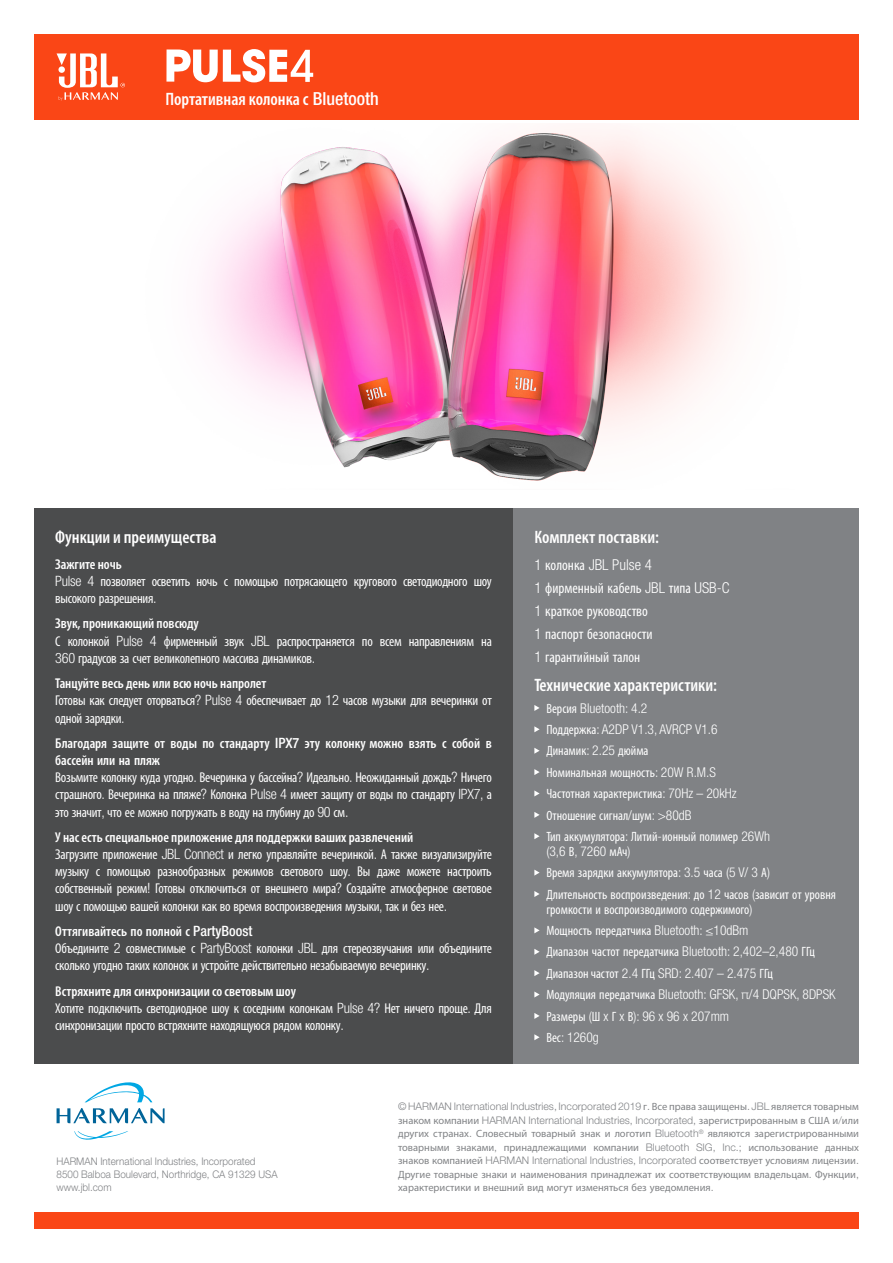
<style>
.page{position:relative;width:893px;height:1263px;background:#fff}
.page>*{position:absolute;margin:0;border:0;box-sizing:border-box;transform-origin:0 0}
.t1{font:600 condensed 18px "Myriad Pro";color:#fff}
.t2{font:condensed 15px "Myriad Pro";color:#fff}
.t3{font:300 condensed 15px "Helvetica Neue LT Pro";color:#fff}
.t4{font:condensed 14.25px/17.1px "Myriad Pro";letter-spacing:-.02em;color:#fff}
.t5{font:600 condensed 14.25px/17.1px "Myriad Pro";color:#fff}
.t6{font:condensed 13.5px/15px "Myriad Pro";color:#fff}
.t7{font:300 condensed 13.5px "Helvetica Neue LT Pro";color:#fff}
.t8{font:10.5px/13.5px "Myriad Pro";color:#808285;text-align:justify}
.t9{font:300 10.5px "Helvetica Neue LT Pro";color:#808285;scale:.94 1}
.s1{font-family:"Helvetica Neue LT Pro";font-weight:500}
.s2{font-family:"Helvetica Neue LT Pro";font-weight:300}
.s3{font-family:"Myriad Pro";font-weight:400}
</style>
<div class="page">
<div style="left:34px;top:508px;width:479px;height:556px;background:#4b4c4d"></div>
<div style="left:513px;top:508px;width:346px;height:556px;background:#808285"></div>
<svg style="left:534px;top:705px;width:6px;height:6px"></svg>
<svg style="left:534px;top:726px;width:6px;height:6px"></svg>
<svg style="left:534px;top:748px;width:6px;height:6px"></svg>
<svg style="left:534px;top:769px;width:6px;height:6px"></svg>
<svg style="left:534px;top:790px;width:6px;height:6px"></svg>
<svg style="left:534px;top:812px;width:6px;height:6px"></svg>
<svg style="left:534px;top:833px;width:6px;height:6px"></svg>
<svg style="left:534px;top:869px;width:6px;height:7px"></svg>
<svg style="left:534px;top:891px;width:6px;height:6px"></svg>
<svg style="left:534px;top:927px;width:6px;height:6px"></svg>
<svg style="left:534px;top:949px;width:6px;height:6px"></svg>
<svg style="left:534px;top:970px;width:6px;height:6px"></svg>
<svg style="left:534px;top:991px;width:6px;height:6px"></svg>
<svg style="left:534px;top:1013px;width:6px;height:6px"></svg>
<svg style="left:534px;top:1034px;width:6px;height:6px"></svg>
<div style="left:34px;top:34px;width:825px;height:85px;background:#fa4616"></div>
<div style="left:34px;top:1213px;width:825px;height:16px;background:#fa4616"></div>
<svg style="left:85px;top:1082px;width:67px;height:20px"></svg>
<svg style="left:74px;top:1131px;width:54px;height:9px"></svg>
<svg style="left:57px;top:1108px;width:108px;height:15px"></svg>
<svg style="left:57px;top:53px;width:68px;height:48px"></svg>
<svg style="left:166px;top:49px;width:147px;height:33px"></svg>
<img style="left:203px;top:132px;width:533px;height:349px">
<p class="t1" style="left:165px;top:89px;width:215px">Портативная колонка с <span class="s1">Bluetooth</span></p>
<p class="t1" style="left:55px;top:527px;width:163px">Функции и преимущества</p>
<p class="t5" style="left:55px;top:556px;width:68px">Зажгите ночь</p>
<p class="t4" style="left:55px;top:572px;width:438px"><span class="s2">Pulse 4</span> позволяет осветить ночь с помощью потрясающего кругового светодиодного шоу высокого разрешения<span class="s2">.</span></p>
<p class="t5" style="left:55px;top:615px;width:145px">Звук, проникающий повсюду</p>
<p class="t4" style="left:55px;top:632px;width:438px">С колонкой <span class="s2">Pulse 4</span> фирменный звук <span class="s2">JBL</span> распространяется по всем направлениям на<br><span class="s2">360</span> градусов за счет великолепного массива динамиков<span class="s2">.</span></p>
<p class="t5" style="left:55px;top:675px;width:213px">Танцуйте весь день или всю ночь напролет</p>
<p class="t4" style="left:55px;top:692px;width:438px">Готовы как следует оторваться<span class="s2">? Pulse 4</span> обеспечивает до <span class="s2">12</span> часов музыки для вечеринки от одной зарядки<span class="s2">.</span></p>
<p class="t5" style="left:55px;top:735px;width:438px">Благодаря защите от воды по стандарту <span class="s1">IPX7</span> эту колонку можно взять с собой в бассейн или на пляж</p>
<p class="t4" style="left:55px;top:769px;width:438px;text-align:justify">Возьмите колонку куда угодно<span class="s2">.</span> Вечеринка у бассейна<span class="s2">?</span> Идеально<span class="s2">.</span> Неожиданный дождь<span class="s2">?</span> Ничего страшного<span class="s2">.</span> Вечеринка на пляже<span class="s2">?</span> Колонка <span class="s2">Pulse 4</span> имеет защиту от воды по стандарту <span class="s2">IPX7,</span> а это значит<span class="s2">,</span> что ее можно погружать в воду на глубину до <span class="s2">90</span> см<span class="s2">.</span></p>
<p class="t5" style="left:55px;top:829px;width:360px">У нас есть специальное приложение для поддержки ваших развлечений</p>
<p class="t4" style="left:55px;top:846px;width:438px;text-align:justify">Загрузите приложение <span class="s2">JBL Connect</span> и легко управляйте вечеринкой<span class="s2">.</span> А также визуализируйте музыку с помощью разнообразных режимов светового шоу<span class="s2">.</span> Вы даже можете настроить собственный режим<span class="s2">!</span> Готовы отключиться от внешнего мира<span class="s2">?</span> Создайте атмосферное световое шоу с помощью вашей колонки как во время воспроизведения музыки<span class="s2">,</span> так и без нее<span class="s2">.</span></p>
<p class="t5" style="left:55px;top:923px;width:199px">Оттягивайтесь по полной с <span class="s1">PartyBoost</span></p>
<p class="t4" style="left:55px;top:940px;width:438px">Объедините <span class="s2">2</span> совместимые с <span class="s2">PartyBoost</span> колонки <span class="s2">JBL</span> для стереозвучания или объедините сколько угодно таких колонок и устройте действительно незабываемую вечеринку<span class="s2">.</span></p>
<p class="t5" style="left:55px;top:983px;width:242px">Встряхните для синхронизации со световым шоу</p>
<p class="t4" style="left:55px;top:1000px;width:438px">Хотите подключить светодиодное шоу к соседним колонкам <span class="s2">Pulse 4?</span> Нет ничего проще<span class="s2">.</span> Для синхронизации просто встряхните находящуюся рядом колонку<span class="s2">.</span></p>
<p class="t1" style="left:534px;top:527px;width:126px">Комплект поставки:</p>
<p class="t3" style="left:534px;top:556px;width:119px">1 <span class="s3">колонка</span> JBL Pulse 4</p>
<p class="t2" style="left:534px;top:579px;width:197px"><span class="s2">1</span> фирменный кабель <span class="s2">JBL</span> типа <span class="s2">USB-C</span></p>
<p class="t2" style="left:534px;top:602px;width:115px"><span class="s2">1</span> краткое руководство</p>
<p class="t2" style="left:534px;top:625px;width:120px"><span class="s2">1</span> паспорт безопасности</p>
<p class="t2" style="left:534px;top:648px;width:107px"><span class="s2">1</span> гарантийный талон</p>
<p class="t1" style="left:534px;top:675px;width:184px">Технические характеристики:</p>
<p class="t7" style="left:546px;top:700px;width:103px"><span class="s3">Версия</span> Bluetooth: 4.2</p>
<p class="t7" style="left:546px;top:721px;width:173px"><span class="s3">Поддержка</span>: A2DP V1.3, AVRCP V1.6</p>
<p class="t6" style="left:546px;top:743px;width:104px">Динамик<span class="s2">: 2.25</span> дюйма</p>
<p class="t6" style="left:546px;top:765px;width:171px">Номинальная мощность<span class="s2">: 20W R.M.S</span></p>
<p class="t6" style="left:546px;top:786px;width:192px">Частотная характеристика<span class="s2">: 70Hz – 20kHz</span></p>
<p class="t6" style="left:546px;top:807px;width:147px">Отношение сигнал<span class="s2">/</span>шум<span class="s2">: &gt;80dB</span></p>
<p class="t6" style="left:546px;top:829px;width:225px">Тип аккумулятора<span class="s2">:</span> Литий<span class="s2">-</span>ионный полимер <span class="s2">26Wh (3,6</span> В<span class="s2">, 7260</span> мАч<span class="s2">)</span></p>
<p class="t6" style="left:546px;top:865px;width:225px">Время зарядки аккумулятора<span class="s2">: 3.5</span> часа <span class="s2">(5 V/ 3</span> А<span class="s2">)</span></p>
<p class="t6" style="left:546px;top:886px;width:291px">Длительность воспроизведения<span class="s2">:</span> до <span class="s2">12</span> часов <span class="s2">(</span>зависит от уровня громкости и воспроизводимого содержимого<span class="s2">)</span></p>
<p class="t6" style="left:546px;top:923px;width:204px">Мощность передатчика <span class="s2">Bluetooth: ≤10dBm</span></p>
<p class="t6" style="left:546px;top:944px;width:270px">Диапазон частот передатчика <span class="s2">Bluetooth: 2,402–2,480</span> ГГц</p>
<p class="t6" style="left:546px;top:966px;width:228px">Диапазон частот <span class="s2">2.4</span> ГГц <span class="s2">SRD: 2.407 – 2.475</span> ГГц</p>
<p class="t7" style="left:546px;top:987px;width:291px"><span class="s3">Модуляция передатчика</span> Bluetooth: GFSK, π/4 DQPSK, 8DPSK</p>
<p class="t7" style="left:546px;top:1008px;width:184px"><span class="s3">Размеры</span> (<span class="s3">Ш</span> x <span class="s3">Г</span> x <span class="s3">В</span>): 96 x 96 x 207mm</p>
<p class="t7" style="left:546px;top:1029px;width:54px"><span class="s3">Вес</span>: 1260g</p>
<p class="t9" style="left:57px;top:1155px;width:213px">HARMAN International Industries, Incorporated</p>
<p class="t9" style="left:57px;top:1168px;width:237px">8500 Balboa Boulevard, Northridge, CA 91329 USA</p>
<p class="t9" style="left:57px;top:1180px;width:60px">www.jbl.com</p>
<p class="t8" style="left:398px;top:1100px;width:462px"><span class="s2">© HARMAN International Industries, Incorporated 2019</span> г<span class="s2">.</span> Все права защищены<span class="s2">. JBL</span> является товарным знаком компании <span class="s2">HARMAN International Industries, Incorporated,</span> зарегистрированным в США и<span class="s2">/</span>или других странах<span class="s2">.</span> Словесный товарный знак и логотип <span class="s2">Bluetooth</span><sup>®</sup> являются зарегистрированными товарными знаками<span class="s2">,</span> принадлежащими компании <span class="s2">Bluetooth SIG, Inc.;</span> использование данных знаков компанией <span class="s2">HARMAN International Industries, Incorporated</span> соответствует условиям лицензии<span class="s2">.<br></span>Другие товарные знаки и наименования принадлежат их соответствующим владельцам<span class="s2">.</span> Функции<span class="s2">, </span>характеристики и внешний вид могут изменяться без уведомления<span class="s2">.</span></p>
</div>
